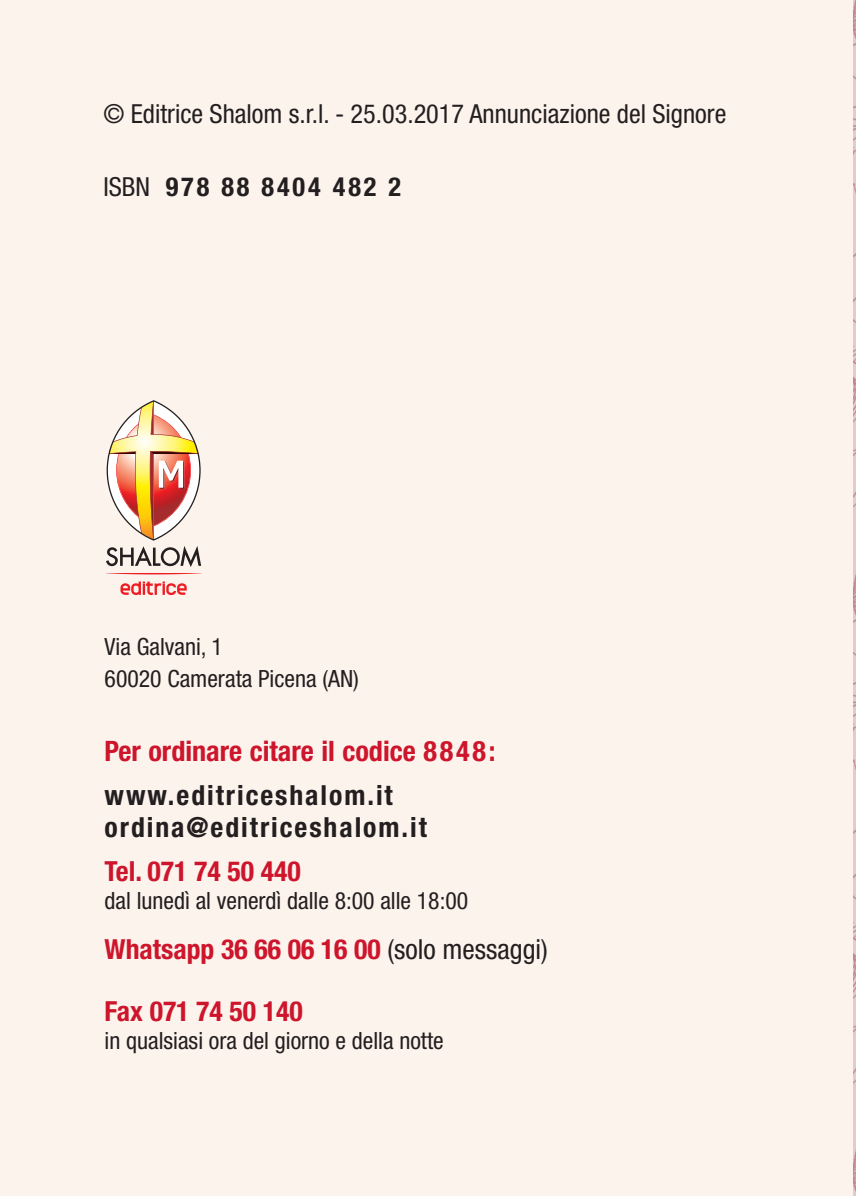
<style>
.page{position:relative;width:856px;height:1196px;background:#fff}
.page>*{position:absolute;margin:0;border:0;box-sizing:border-box;transform-origin:0 0}
.t1{font:700 condensed 28.2px "Helvetica Neue LT Std";color:#cd152c}
.t2{font:700 condensed 27.6px "Helvetica Neue LT Std";color:#cd152c}
.t3{font:700 condensed 27.6px/31.8px "Helvetica Neue LT Std";letter-spacing:.07em;color:#231f20}
.t4{font:condensed 26.4px "Helvetica Neue LT Std";color:#231f20}
.t5{font:700 condensed 26.4px "Helvetica Neue LT Std";letter-spacing:.11em;color:#231f20}
.t6{font:condensed 23.7px/31.8px "Helvetica Neue LT Std";color:#231f20}
.s1{font-weight:400}
.s2{font-weight:400;color:#231f20}
</style>
<div class="page">
<div style="left:0;top:0;width:853px;height:1196px;background:#fdf3ed"></div>
<img style="left:853px;top:4px;width:2px;height:1187px">
<svg style="left:106px;top:400px;width:95px;height:167px"></svg>
<svg style="left:120px;top:581px;width:67px;height:14px"></svg>
<svg style="left:105px;top:573px;width:97px;height:1px"></svg>
<svg style="left:853px;top:0;width:3px;height:4px"></svg>
<svg style="left:853px;top:1191px;width:3px;height:5px"></svg>
<p class="t4" style="left:103px;top:98px;width:624px">© Editrice Shalom s.r.l. - 25.03.2017 Annunciazione del Signore</p>
<p class="t5" style="left:103px;top:170px;width:299px"><span class="s1">ISBN</span> 978 88 8404 482 2</p>
<p class="t6" style="left:105px;top:630px;width:256px">Via Galvani, 1<br>60020 Camerata Picena (AN)</p>
<p class="t1" style="left:105px;top:734px;width:392px">Per ordinare citare il codice 8848:</p>
<p class="t3" style="left:105px;top:779px;width:324px">www.editriceshalom.it ordina@editriceshalom.it</p>
<p class="t2" style="left:105px;top:854px;width:197px">Tel. 071 74 50 440</p>
<p class="t6" style="left:105px;top:884px;width:365px">dal lunedì al venerdì dalle 8:00 alle 18:00</p>
<p class="t2" style="left:105px;top:932px;width:445px">Whatsapp 36 66 06 16 00 <span class="s2">(solo messaggi)</span></p>
<p class="t2" style="left:105px;top:994px;width:200px">Fax 071 74 50 140</p>
<p class="t6" style="left:105px;top:1024px;width:340px">in qualsiasi ora del giorno e della notte</p>
</div>
